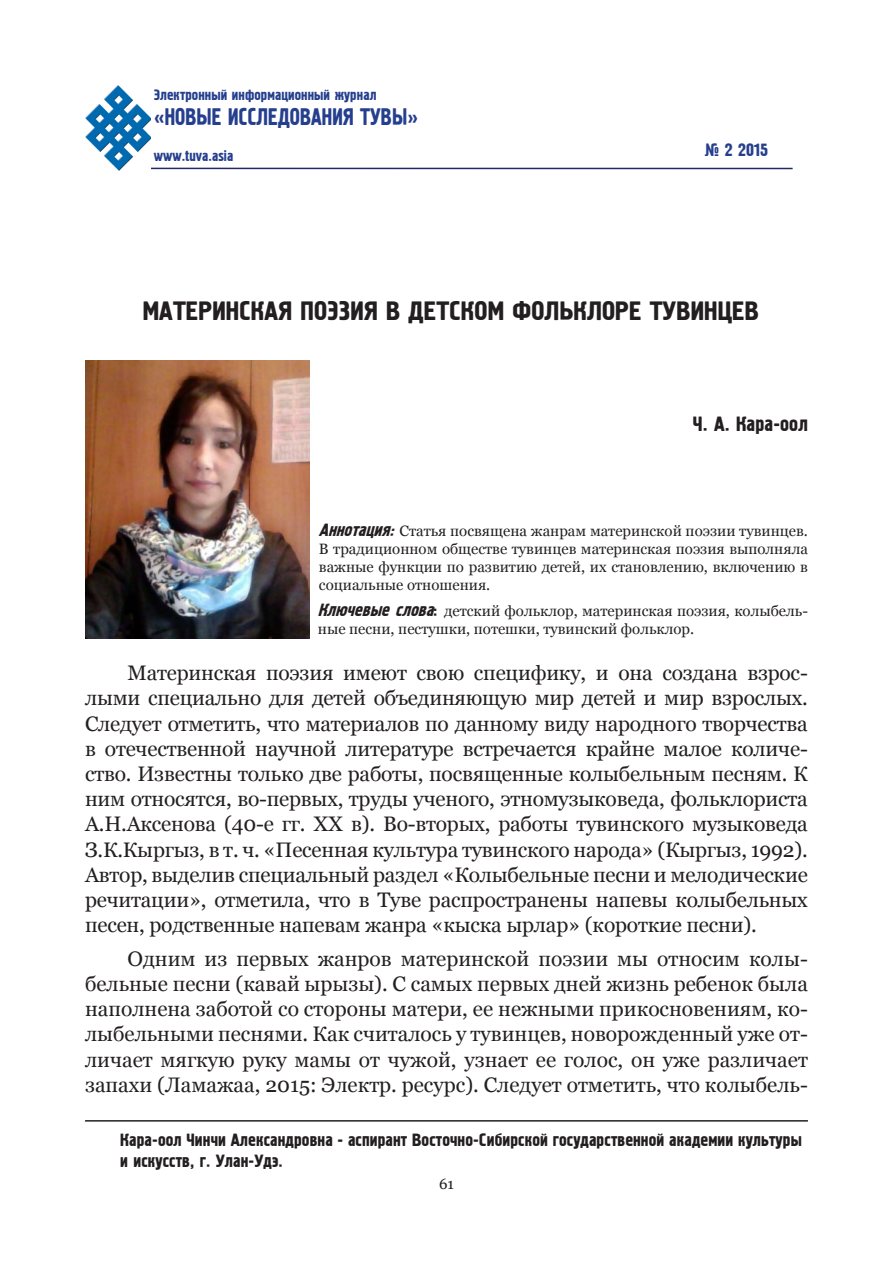
<style>
.page{position:relative;width:893px;height:1263px;background:#fff}
.page>*{position:absolute;margin:0;border:0;box-sizing:border-box;transform-origin:0 0}
.Заголовок{font:27px "Pollock 1 CTT";color:#231f20}
.t1{font:24.3px "Pollock 1 CTT";color:#253f8e;scale:.86 1}
.t2{font:21px/25.2px "Georgia";letter-spacing:-.005em;color:#231f20;text-align:justify}
.Автор{font:21px "Pollock 1 CTT";color:#231f20}
.t3{font:18px/21.6px "Pollock 1 CTT";color:#231f20}
.t4{font:18px "Pollock 1 CTT";color:#253f8e}
.t5{font:15px/18px "Georgia";color:#231f20;text-align:justify}
.t6{font:15px "Pollock 1 CTT";color:#253f8e}
.s1{font-size:21px}
.s2{font-family:"Pollock 1 CTT";font-style:italic;font-size:18px}
.s3{font-family:"Pollock 1 CTT";font-size:18px}
</style>
<div class="page">
<svg style="left:151px;top:167px;width:270px;height:3px"></svg>
<hr style="left:121px;top:168px;width:672px;height:1px;background:#232965">
<img style="left:85px;top:85px;width:66px;height:85px">
<hr style="left:85px;top:1120px;width:723px;height:1px;background:#231f20">
<img style="left:85px;top:361px;width:225px;height:277px">
<p class="t6" style="left:154px;top:86px;width:224px">Электронный информационный журнал</p>
<p class="t1" style="left:154px;top:103px;width:39px"><span class="s1">«</span>Новые</p>
<p class="t1" style="left:228px;top:103px;width:13px">исследовани</p>
<p class="t1" style="left:343px;top:103px;width:89px">я Тувы <span class="s1">»</span></p>
<p class="t6" style="left:154px;top:147px;width:81px">www.tuva.asia</p>
<p class="t4" style="left:704px;top:140px;width:65px">№ 2 2015</p>
<p class="Заголовок" style="left:143px;top:295px;width:31px">Материнска</p>
<p class="Заголовок" style="left:278px;top:295px;width:36px">я поэзи</p>
<p class="Заголовок" style="left:364px;top:295px;width:60px">я в детском</p>
<p class="Заголовок" style="left:512px;top:295px;width:76px">фольклоре</p>
<p class="Заголовок" style="left:650px;top:295px;width:15px">тувин</p>
<p class="Заголовок" style="left:718px;top:295px;width:28px">цев</p>
<p class="Автор" style="left:693px;top:412px;width:117px">Ч. А. Кара-оол</p>
<p class="t5" style="left:319px;top:522px;width:490px"><span class="s2">Аннотация:</span>Статья посвящена жанрам материнской поэзии тувинцев.<br>В традиционном обществе тувинцев материнская поэзия выполняла важные функции по развитию детей, их становлению, включению в социальные отношения.</p>
<p class="t5" style="left:318px;top:602px;width:492px"><span class="s2">Ключевыеслова</span><span class="s3">:</span> детский фольклор, материнская поэзия, колыбель&shy;ные песни, пестушки, потешки, тувинский фольклор.</p>
<p class="t2" style="left:85px;top:661px;width:724px;text-indent:43px">Материнская поэзия имеют свою специфику, и она создана взрос&shy;лыми специально для детей объединяющую мир детей и мир взрослых.<br>Следует отметить, что материалов по данному виду народного творчества в отечественной научной литературе встречается крайне малое количе&shy;ство. Известны только две работы, посвященные колыбельным песням. К ним относятся, во-первых, труды ученого, этномузыковеда, фольклориста А.Н.Аксенова (40-е гг. ХХ в). Во-вторых, работы тувинского музыковеда З.К.Кыргыз, в т. ч. «Песенная культура тувинского народа» (Кыргыз, 1992).<br>Автор, выделив специальный раздел «Колыбельные песни и мелодические речитации», отметила, что в Туве распространены напевы колыбельных песен, родственные напевам жанра «кыска ырлар» (короткие песни).</p>
<p class="t2" style="left:85px;top:946px;width:724px;text-indent:43px">Одним из первых жанров материнской поэзии мы относим колы&shy;бельные песни (кавай ырызы). С самых первых дней жизнь ребенок была наполнена заботой со стороны матери, ее нежными прикосновениям, ко&shy;лыбельными песнями. Как считалось у тувинцев, новорожденный уже от&shy;личает мягкую руку мамы от чужой, узнает ее голос, он уже различает запахи (Ламажаа, 2015: Электр. ресурс). Следует отметить, что колыбель-</p>
<p class="t3" style="left:120px;top:1129px;width:683px">Кара-оол Чинчи Александровна - аспирант Восточно-Сибирской государственной академии культуры и искусств, г. Улан-Удэ.</p>
<p class="t5" style="left:439px;top:1175px;width:16px">61</p>
</div>
